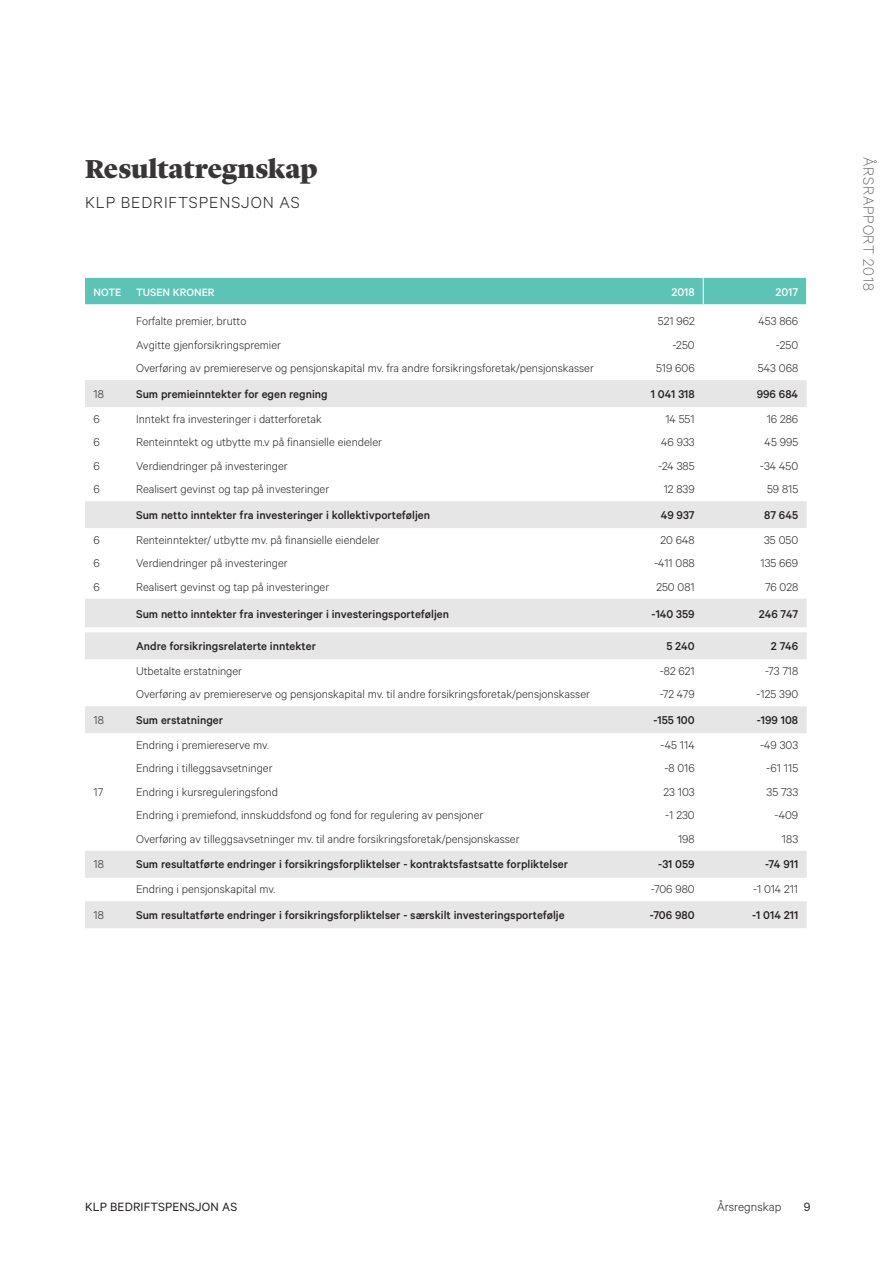
<style>
.page{position:relative;width:893px;height:1263px;background:#fff}
.page>*{position:absolute;margin:0;border:0;box-sizing:border-box;transform-origin:0 0}
._18_Heading_generell{font:900 27px "Lyon Display";letter-spacing:-.005em;color:#393637}
._17_Heading_Kategori{font:300 18px "Calibre";letter-spacing:.05em;color:#231f20}
.t1{font:100 16.5px "Calibre";letter-spacing:.04em;color:#393637}
.t2{font:13.5px "Calibre";letter-spacing:.01em;color:#231f20}
.t3{font:300 13.5px "Calibre";color:#231f20}
._17_tabelltekst_vens{font:300 12.75px "Calibre";color:#231f20}
.Sumlinje_venstre{font:500 12.75px "Calibre";color:#231f20}
._17_tabelltall_høyre{font:300 12.75px "Calibre";color:#231f20}
._17_Sumlinje_høyre{font:500 12.75px "Calibre";color:#231f20}
._17_Topprad_høyre_hv{font:500 12.75px "Calibre";color:#fff}
._17_topprad_venstre{font:500 12px "Calibre";color:#fff}
</style>
<div class="page">
<svg style="left:85px;top:380px;width:722px;height:548px"></svg>
<div style="left:85px;top:278px;width:722px;height:26px;background:#5cc3b6"></div>
<p class="_18_Heading_generell" style="left:85px;top:148px;width:234px">Resultatregnskap</p>
<p class="_17_Heading_Kategori" style="left:85px;top:192px;width:216px">KLP BEDRIFTSPENSJON AS</p>
<p class="_17_topprad_venstre" style="left:94px;top:285px;width:29px">NOTE</p>
<p class="_17_topprad_venstre" style="left:136px;top:285px;width:80px">TUSEN KRONER</p>
<p class="_17_Topprad_høyre_hv" style="left:671px;top:285px;width:25px">2018</p>
<p class="_17_Topprad_høyre_hv" style="left:775px;top:285px;width:24px">2017</p>
<p class="_17_tabelltekst_vens" style="left:136px;top:314px;width:112px">Forfalte premier, brutto</p>
<p class="_17_tabelltall_høyre" style="left:658px;top:314px;width:38px">521 962</p>
<p class="_17_tabelltall_høyre" style="left:758px;top:314px;width:41px">453 866</p>
<p class="_17_tabelltekst_vens" style="left:136px;top:337px;width:146px">Avgitte gjenforsikringspremier</p>
<p class="_17_tabelltall_høyre" style="left:672px;top:337px;width:24px">-250</p>
<p class="_17_tabelltall_høyre" style="left:776px;top:337px;width:24px">-250</p>
<p class="_17_tabelltekst_vens" style="left:136px;top:361px;width:459px">Overføring av premiereserve og pensjonskapital mv. fra andre forsikringsforetak/pensjonskasser</p>
<p class="_17_tabelltall_høyre" style="left:656px;top:361px;width:40px">519 606</p>
<p class="_17_tabelltall_høyre" style="left:758px;top:361px;width:42px">543 068</p>
<p class="_17_tabelltekst_vens" style="left:94px;top:386px;width:12px">18</p>
<p class="Sumlinje_venstre" style="left:136px;top:386px;width:193px">Sum premieinntekter for egen regning</p>
<p class="_17_Sumlinje_høyre" style="left:651px;top:386px;width:45px">1 041 318</p>
<p class="_17_Sumlinje_høyre" style="left:757px;top:386px;width:43px">996 684</p>
<p class="_17_tabelltekst_vens" style="left:94px;top:411px;width:8px">6</p>
<p class="_17_tabelltekst_vens" style="left:136px;top:411px;width:187px">Inntekt fra investeringer i datterforetak</p>
<p class="_17_tabelltall_høyre" style="left:665px;top:411px;width:31px">14 551</p>
<p class="_17_tabelltall_høyre" style="left:767px;top:411px;width:33px">16 286</p>
<p class="_17_tabelltekst_vens" style="left:94px;top:435px;width:8px">6</p>
<p class="_17_tabelltekst_vens" style="left:136px;top:435px;width:247px">Renteinntekt og utbytte m.v på finansielle eiendeler</p>
<p class="_17_tabelltall_høyre" style="left:661px;top:435px;width:35px">46 933</p>
<p class="_17_tabelltall_høyre" style="left:765px;top:435px;width:35px">45 995</p>
<p class="_17_tabelltekst_vens" style="left:94px;top:458px;width:8px">6</p>
<p class="_17_tabelltekst_vens" style="left:136px;top:458px;width:153px">Verdiendringer på investeringer</p>
<p class="_17_tabelltall_høyre" style="left:658px;top:458px;width:38px">-24 385</p>
<p class="_17_tabelltall_høyre" style="left:760px;top:458px;width:40px">-34 450</p>
<p class="_17_tabelltekst_vens" style="left:94px;top:482px;width:8px">6</p>
<p class="_17_tabelltekst_vens" style="left:136px;top:482px;width:195px">Realisert gevinst og tap på investeringer</p>
<p class="_17_tabelltall_høyre" style="left:664px;top:482px;width:33px">12 839</p>
<p class="_17_tabelltall_høyre" style="left:767px;top:482px;width:33px">59 815</p>
<p class="Sumlinje_venstre" style="left:136px;top:507px;width:295px">Sum netto inntekter fra investeringer i kollektivporteføljen</p>
<p class="_17_Sumlinje_høyre" style="left:661px;top:507px;width:35px">49 937</p>
<p class="_17_Sumlinje_høyre" style="left:764px;top:507px;width:36px">87 645</p>
<p class="_17_tabelltekst_vens" style="left:94px;top:532px;width:8px">6</p>
<p class="_17_tabelltekst_vens" style="left:136px;top:532px;width:245px">Renteinntekter/ utbytte mv. på finansielle eiendeler</p>
<p class="_17_tabelltall_høyre" style="left:660px;top:532px;width:36px">20 648</p>
<p class="_17_tabelltall_høyre" style="left:764px;top:532px;width:36px">35 050</p>
<p class="_17_tabelltekst_vens" style="left:94px;top:556px;width:8px">6</p>
<p class="_17_tabelltekst_vens" style="left:136px;top:556px;width:153px">Verdiendringer på investeringer</p>
<p class="_17_tabelltall_høyre" style="left:654px;top:556px;width:42px">-411 088</p>
<p class="_17_tabelltall_høyre" style="left:760px;top:556px;width:39px">135 669</p>
<p class="_17_tabelltekst_vens" style="left:94px;top:579px;width:8px">6</p>
<p class="_17_tabelltekst_vens" style="left:136px;top:579px;width:195px">Realisert gevinst og tap på investeringer</p>
<p class="_17_tabelltall_høyre" style="left:656px;top:579px;width:40px">250 081</p>
<p class="_17_tabelltall_høyre" style="left:765px;top:579px;width:35px">76 028</p>
<p class="Sumlinje_venstre" style="left:136px;top:606px;width:314px">Sum netto inntekter fra investeringer i investeringsporteføljen</p>
<p class="_17_Sumlinje_høyre" style="left:652px;top:606px;width:45px">-140 359</p>
<p class="_17_Sumlinje_høyre" style="left:759px;top:606px;width:41px">246 747</p>
<p class="Sumlinje_venstre" style="left:136px;top:638px;width:181px">Andre forsikringsrelaterte inntekter</p>
<p class="_17_Sumlinje_høyre" style="left:666px;top:638px;width:30px">5 240</p>
<p class="_17_Sumlinje_høyre" style="left:771px;top:638px;width:29px">2 746</p>
<p class="_17_tabelltekst_vens" style="left:136px;top:663px;width:108px">Utbetalte erstatninger</p>
<p class="_17_tabelltall_høyre" style="left:660px;top:663px;width:36px">-82 621</p>
<p class="_17_tabelltall_høyre" style="left:765px;top:663px;width:35px">-73 718</p>
<p class="_17_tabelltekst_vens" style="left:136px;top:687px;width:455px">Overføring av premiereserve og pensjonskapital mv. til andre forsikringsforetak/pensjonskasser</p>
<p class="_17_tabelltall_høyre" style="left:660px;top:687px;width:37px">-72 479</p>
<p class="_17_tabelltall_høyre" style="left:756px;top:687px;width:43px">-125 390</p>
<p class="_17_tabelltekst_vens" style="left:94px;top:712px;width:12px">18</p>
<p class="Sumlinje_venstre" style="left:136px;top:712px;width:89px">Sum erstatninger</p>
<p class="_17_Sumlinje_høyre" style="left:653px;top:712px;width:43px">-155 100</p>
<p class="_17_Sumlinje_høyre" style="left:757px;top:712px;width:43px">-199 108</p>
<p class="_17_tabelltekst_vens" style="left:136px;top:737px;width:134px">Endring i premiereserve mv.</p>
<p class="_17_tabelltall_høyre" style="left:661px;top:737px;width:36px">-45 114</p>
<p class="_17_tabelltall_høyre" style="left:760px;top:737px;width:40px">-49 303</p>
<p class="_17_tabelltekst_vens" style="left:136px;top:761px;width:138px">Endring i tilleggsavsetninger</p>
<p class="_17_tabelltall_høyre" style="left:664px;top:761px;width:32px">-8 016</p>
<p class="_17_tabelltall_høyre" style="left:766px;top:761px;width:33px">-61 115</p>
<p class="_17_tabelltekst_vens" style="left:94px;top:784px;width:11px">17</p>
<p class="_17_tabelltekst_vens" style="left:136px;top:784px;width:143px">Endring i kursreguleringsfond</p>
<p class="_17_tabelltall_høyre" style="left:663px;top:784px;width:33px">23 103</p>
<p class="_17_tabelltall_høyre" style="left:766px;top:784px;width:33px">35 733</p>
<p class="_17_tabelltekst_vens" style="left:136px;top:808px;width:349px">Endring i premiefond, innskuddsfond og fond for regulering av pensjoner</p>
<p class="_17_tabelltall_høyre" style="left:665px;top:808px;width:31px">-1 230</p>
<p class="_17_tabelltall_høyre" style="left:774px;top:808px;width:25px">-409</p>
<p class="_17_tabelltekst_vens" style="left:136px;top:831px;width:385px">Overføring av tilleggsavsetninger mv. til andre forsikringsforetak/pensjonskasser</p>
<p class="_17_tabelltall_høyre" style="left:678px;top:831px;width:18px">198</p>
<p class="_17_tabelltall_høyre" style="left:782px;top:831px;width:18px">183</p>
<p class="_17_tabelltekst_vens" style="left:94px;top:857px;width:12px">18</p>
<p class="Sumlinje_venstre" style="left:136px;top:857px;width:433px">Sum resultatførte endringer i forsikringsforpliktelser - kontraktsfastsatte forpliktelser</p>
<p class="_17_Sumlinje_høyre" style="left:658px;top:857px;width:38px">-31 059</p>
<p class="_17_Sumlinje_høyre" style="left:765px;top:857px;width:35px">-74 911</p>
<p class="_17_tabelltekst_vens" style="left:136px;top:882px;width:141px">Endring i pensjonskapital mv.</p>
<p class="_17_tabelltall_høyre" style="left:651px;top:882px;width:45px">-706 980</p>
<p class="_17_tabelltall_høyre" style="left:753px;top:882px;width:47px">-1 014 211</p>
<p class="_17_tabelltekst_vens" style="left:94px;top:907px;width:12px">18</p>
<p class="Sumlinje_venstre" style="left:136px;top:907px;width:430px">Sum resultatførte endringer i forsikringsforpliktelser - særskilt investeringsportefølje</p>
<p class="_17_Sumlinje_høyre" style="left:650px;top:907px;width:46px">-706 980</p>
<p class="_17_Sumlinje_høyre" style="left:752px;top:907px;width:47px">-1 014 211</p>
<p class="t1" style="left:878px;top:157px;width:135px;rotate:90deg">ÅRSRAPPORT 2018</p>
<p class="t2" style="left:85px;top:1198px;width:154px">KLP BEDRIFTSPENSJON AS</p>
<p class="t3" style="left:717px;top:1198px;width:66px">Årsregnskap</p>
<p class="t2" style="left:804px;top:1198px;width:8px">9</p>
</div>
